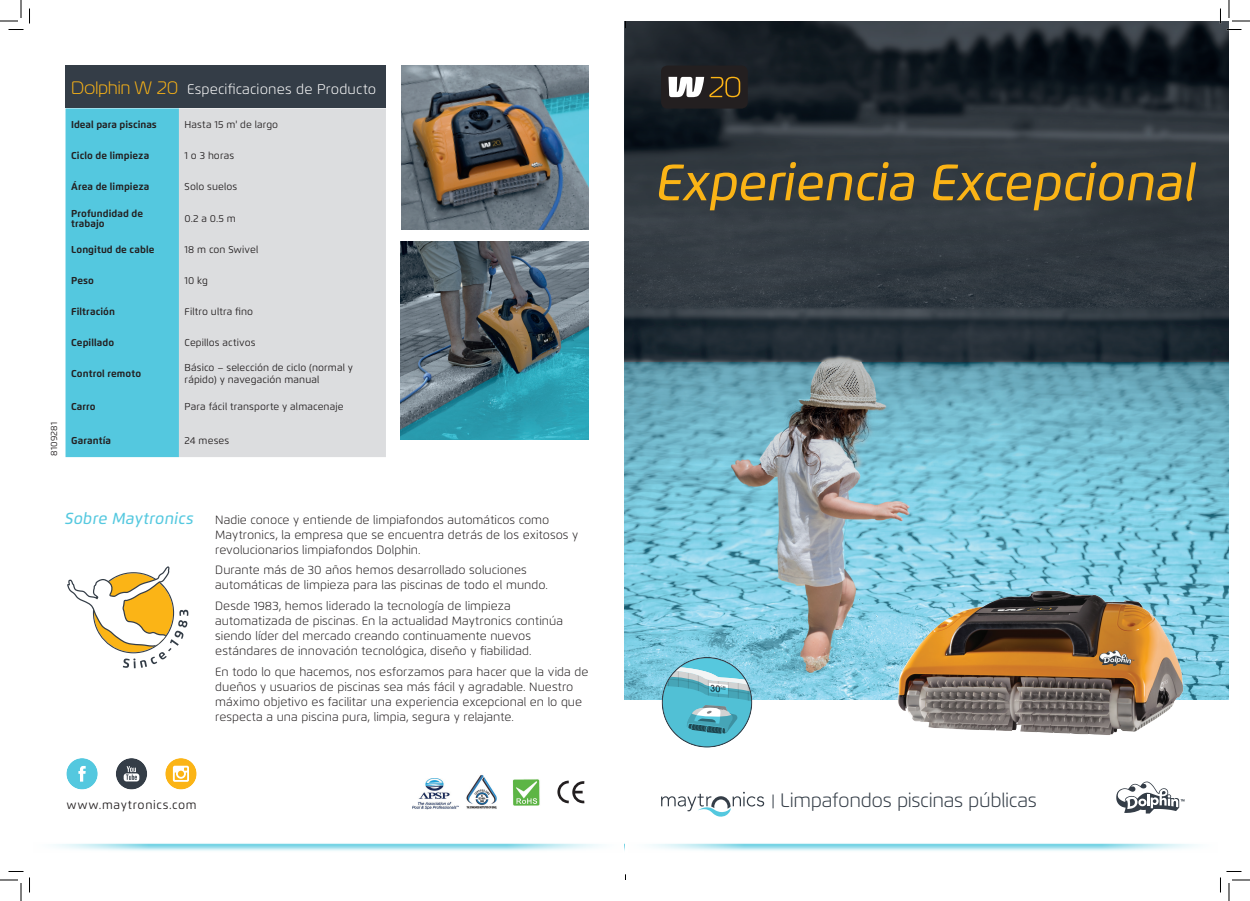
<style>
.page{position:relative;width:1250px;height:901px;background:#fff}
.page>*{position:absolute;margin:0;border:0;box-sizing:border-box;transform-origin:0 0}
.t1{font:italic 500 51.1px "Flexo";color:#fbb416}
.t2{font:300 19.4px "Flexo";letter-spacing:-.02em;color:#343d47}
.t3{font:300 18px "Magistral";letter-spacing:.01em;color:#fbb416}
.t4{font:italic 500 16px "Flexo";letter-spacing:.015em;color:#54c8df}
.t5{font:300 14px "Flexo";letter-spacing:.01em;color:#fff}
.t6{font:300 12px/15px "Flexo";color:#231f20}
.t7{font:12px "Flexo";letter-spacing:.05em;color:#231f20}
.t8{font:10px "Flexo";letter-spacing:.01em;color:#231f20}
.t9{font:700 10px "Flexo";letter-spacing:.005em;color:#231f20}
.t10{font:9px "Flexo";letter-spacing:.02em;color:#231f20}
</style>
<div class="page">
<img style="left:625px;top:28px;width:604px;height:672px">
<svg style="left:506px;top:843px;width:119px;height:9px"></svg>
<svg style="left:42px;top:843px;width:106px;height:9px"></svg>
<div style="left:66px;top:66px;width:320px;height:42px;background:#343d47"></div>
<div style="left:66px;top:108px;width:113px;height:349px;background:#54c8df"></div>
<div style="left:179px;top:108px;width:207px;height:349px;background:#dcdddf"></div>
<img style="left:401px;top:66px;width:188px;height:163px">
<img style="left:400px;top:242px;width:189px;height:197px">
<svg style="left:626px;top:21px;width:603px;height:298px;background:#2b323a"></svg>
<svg style="left:1102px;top:843px;width:107px;height:9px"></svg>
<svg style="left:637px;top:843px;width:106px;height:9px"></svg>
<svg style="left:661px;top:792px;width:103px;height:25px"></svg>
<svg style="left:773px;top:794px;width:1px;height:14px"></svg>
<svg style="left:67px;top:566px;width:121px;height:102px"></svg>
<img style="left:876px;top:528px;width:353px;height:207px">
<div style="left:661px;top:66px;width:87px;height:43px;background:#231f20;border-radius:6px"></div>
<svg style="left:668px;top:77px;width:72px;height:20px"></svg>
<svg style="left:1116px;top:781px;width:68px;height:32px"></svg>
<div style="left:165px;top:758px;width:32px;height:31px;background:#fbb416;border-radius:50%"></div>
<svg style="left:173px;top:766px;width:16px;height:16px"></svg>
<svg style="left:116px;top:758px;width:31px;height:31px"></svg>
<svg style="left:66px;top:758px;width:32px;height:31px"></svg>
<svg style="left:557px;top:781px;width:28px;height:22px"></svg>
<img style="left:513px;top:779px;width:27px;height:27px">
<img style="left:466px;top:775px;width:31px;height:34px">
<img style="left:412px;top:778px;width:47px;height:32px">
<svg style="left:661px;top:657px;width:91px;height:91px"></svg>
<svg style="left:0;top:0;width:30px;height:30px"></svg>
<svg style="left:0;top:871px;width:30px;height:30px"></svg>
<svg style="left:1219px;top:0;width:31px;height:30px"></svg>
<svg style="left:1220px;top:871px;width:30px;height:30px"></svg>
<h3 class="t3" style="left:71px;top:77px;width:108px">Dolphin W 20</h3>
<p class="t5" style="left:187px;top:81px;width:191px">Especificaciones de Producto</p>
<p class="t9" style="left:71px;top:118px;width:87px">Ideal para piscinas</p>
<p class="t8" style="left:185px;top:118px;width:95px">Hasta 15 m' de largo</p>
<p class="t10" style="left:49px;top:456px;width:36px;rotate:-90deg">8109281</p>
<p class="t9" style="left:71px;top:150px;width:80px">Ciclo de limpieza</p>
<p class="t9" style="left:71px;top:181px;width:80px">Área de limpieza</p>
<p class="t9" style="left:71px;top:207px;width:73px">Profundidad de</p>
<p class="t9" style="left:71px;top:217px;width:35px">trabajo</p>
<p class="t9" style="left:71px;top:243px;width:85px">Longitud de cable</p>
<p class="t9" style="left:71px;top:274px;width:24px">Peso</p>
<p class="t9" style="left:71px;top:305px;width:45px">Filtración</p>
<p class="t9" style="left:71px;top:337px;width:44px">Cepillado</p>
<p class="t9" style="left:71px;top:368px;width:71px">Control remoto</p>
<p class="t9" style="left:71px;top:400px;width:26px">Carro</p>
<p class="t9" style="left:71px;top:434px;width:41px">Garantía</p>
<p class="t8" style="left:185px;top:150px;width:51px">3o1 horas</p>
<p class="t8" style="left:185px;top:181px;width:54px">Solo suelos</p>
<p class="t8" style="left:185px;top:212px;width:53px">0.2 a 0.5 m</p>
<p class="t8" style="left:185px;top:243px;width:75px">18 m con Swivel</p>
<p class="t8" style="left:185px;top:274px;width:25px">10 kg</p>
<p class="t8" style="left:185px;top:305px;width:70px">Filtro ultra fino</p>
<p class="t8" style="left:185px;top:337px;width:72px">Cepillos activos</p>
<p class="t8" style="left:185px;top:362px;width:170px">Básico – selección de ciclo (normal y</p>
<p class="t8" style="left:185px;top:374px;width:136px">rápido y) navegación manual</p>
<p class="t8" style="left:185px;top:400px;width:160px">Para fácil transporte y almacenaje</p>
<p class="t8" style="left:185px;top:434px;width:46px">24 meses</p>
<h3 class="t4" style="left:65px;top:509px;width:130px">Sobre Maytronics</h3>
<p class="t6" style="left:215px;top:512px;width:364px">Nadie conoce y entiende de limpiafondos automáticos como<br>Maytronics la, empresa que se encuentra detrás de los exitosos y revolucionarios limpiafondos Dolphin.</p>
<p class="t6" style="left:215px;top:563px;width:334px">Durante más de 30 años hemos desarrollado soluciones automáticas de limpieza para las piscinas de todo el mundo.</p>
<p class="t6" style="left:215px;top:598px;width:349px">Desde 1983, hemos liderado la tecnología de limpieza automatizada de piscinas. En la actualidad Maytronics continúa siendo líder del mercado creando continuamente nuevos estándares de innovación tecnológica, diseño y fiabilidad.</p>
<p class="t6" style="left:215px;top:664px;width:375px">En todo lo que hacemos, nos esforzamos para hacer que la vida de dueños y usuarios de piscinas sea más fácil y agradable. Nuestro máximo objetivo es facilitar una experiencia excepcional en lo que respecta a una piscina pura, limpia, segura y relajante.</p>
<p class="t7" style="left:66px;top:798px;width:132px">www.maytronics.com</p>
<h1 class="t1" style="left:655px;top:151px;width:542px">Experiencia Excepcional</h1>
<h2 class="t2" style="left:780px;top:789px;width:258px">Limpafondos piscinas públicas</h2>
</div>
